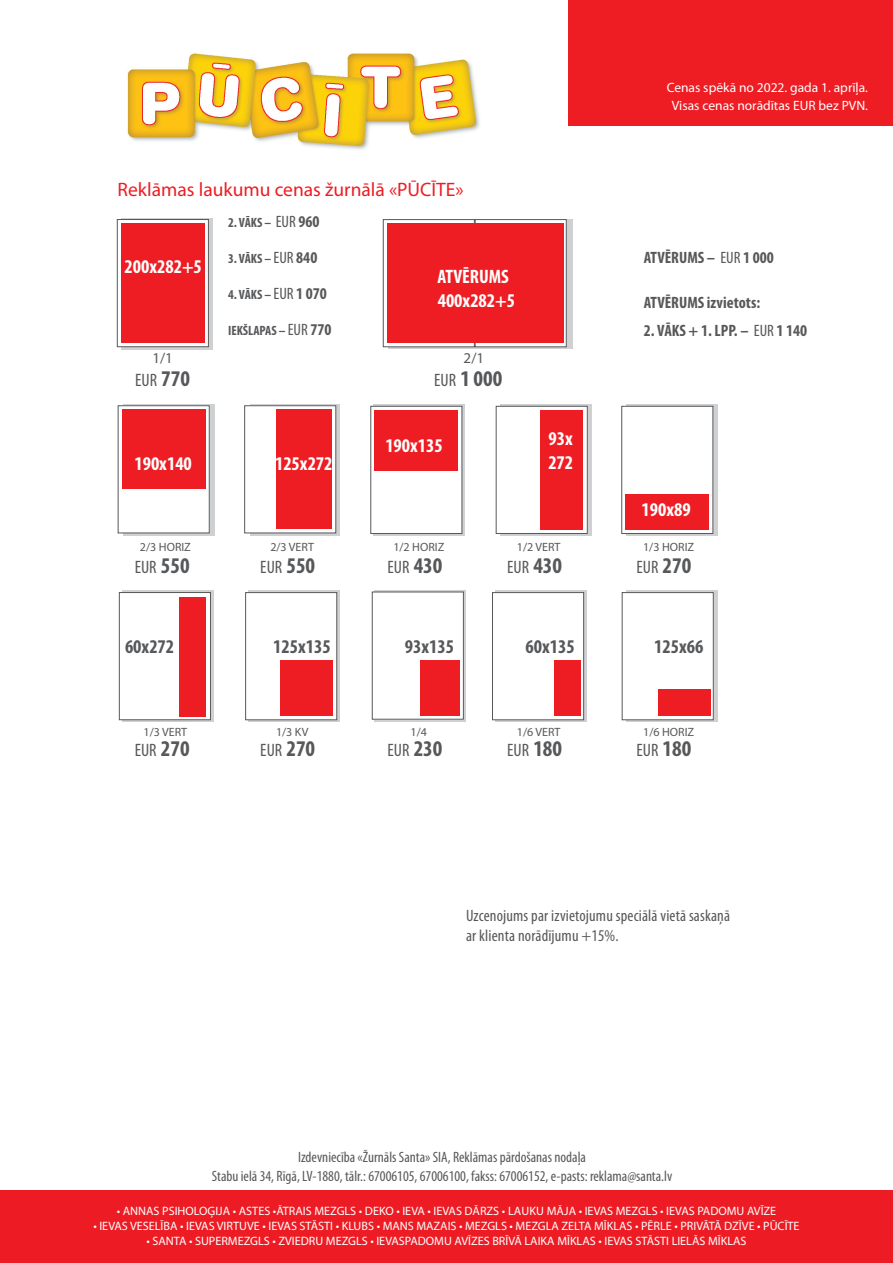
<style>
.page{position:relative;width:893px;height:1263px;background:#fff}
.page>*{position:absolute;margin:0;border:0;box-sizing:border-box;transform-origin:0 0}
.t1{font:700 condensed 22.5px "Myriad Pro";color:#57585a}
.t2{font:700 condensed 19.5px/24.2px "Myriad Pro";color:#fff}
.t3{font:19.5px "Myriad Pro";color:#ee1d23}
.t4{font:700 condensed 19.5px "Myriad Pro";color:#57585a}
.t5{font:condensed 18px "Myriad Pro";color:#57585a}
.t6{font:condensed 16.5px/19.8px "Myriad Pro";letter-spacing:.01em;color:#57585a}
.t7{font:700 condensed 16.5px "Myriad Pro";color:#57585a}
.t8{font:condensed 15px/19.5px "Myriad Pro";color:#57585a;text-align:center}
.t9{font:15px "Myriad Pro";color:#57585a}
.t10{font:13.5px/18px "Myriad Pro";color:#fff;text-align:center}
.t11{font:700 condensed 13.5px "Myriad Pro";color:#57585a}
.t12{font:12.9px/15px "Myriad Pro";letter-spacing:.01em;color:#fff;text-align:center}
.t13{font:12.15px "Myriad Pro";color:#fff}
.t14{font:12px "Myriad Pro";color:#57585a}
.s1{font-weight:400;font-size:16.5px}
.s2{font-size:16.5px}
.s3{font-weight:700;font-size:22.5px}
.s4{font-weight:400;font-size:18px}
.s5{font-weight:400}
</style>
<div class="page">
<div style="left:568px;top:0;width:325px;height:125px;background:#ee1d23"></div>
<div style="left:121px;top:218px;width:92px;height:131px;background:linear-gradient(to bottom,#cfd0d2,#cfd0d2)"></div>
<div style="left:117px;top:219px;width:91px;height:128px;background:#fff"></div>
<div style="left:117px;top:219px;width:92px;height:128px;border:1px solid #57585a"></div>
<div style="left:121px;top:223px;width:84px;height:120px;background:#ee1d23"></div>
<svg style="left:388px;top:219px;width:185px;height:130px"></svg>
<div style="left:383px;top:220px;width:91px;height:127px;background:#fff"></div>
<div style="left:383px;top:219px;width:92px;height:128px;border:1px solid #57585a"></div>
<div style="left:475px;top:220px;width:91px;height:127px;background:#fff"></div>
<div style="left:475px;top:219px;width:92px;height:128px;border:1px solid #57585a"></div>
<div style="left:387px;top:223px;width:177px;height:120px;background:#ee1d23"></div>
<div style="left:123px;top:404px;width:91px;height:132px;background:linear-gradient(to right,#cfd0d2,#cfd0d2)"></div>
<div style="left:118px;top:406px;width:91px;height:127px;background:#fff"></div>
<div style="left:118px;top:405px;width:92px;height:128px;border:1px solid #57585a"></div>
<div style="left:122px;top:409px;width:83px;height:80px;background:#ee1d23"></div>
<svg style="left:250px;top:404px;width:89px;height:132px"></svg>
<div style="left:245px;top:406px;width:91px;height:127px;background:#fff"></div>
<div style="left:244px;top:405px;width:92px;height:128px;border:1px solid #57585a"></div>
<div style="left:276px;top:409px;width:56px;height:120px;background:#ee1d23"></div>
<div style="left:373px;top:404px;width:92px;height:132px;background:linear-gradient(to right,#cdced0,#cdced0)"></div>
<div style="left:371px;top:406px;width:91px;height:127px;background:#fff"></div>
<div style="left:370px;top:406px;width:92px;height:128px;border:1px solid #57585a"></div>
<div style="left:375px;top:411px;width:83px;height:60px;background:#ee1d23"></div>
<div style="left:500px;top:404px;width:91px;height:132px;background:linear-gradient(to right,#cdced0,#cdced0)"></div>
<div style="left:496px;top:406px;width:91px;height:127px;background:#fff"></div>
<div style="left:496px;top:406px;width:92px;height:128px;border:1px solid #57585a"></div>
<div style="left:541px;top:410px;width:42px;height:119px;background:#ee1d23"></div>
<div style="left:626px;top:404px;width:92px;height:132px;background:linear-gradient(to right,#cdced0,#cdced0)"></div>
<div style="left:622px;top:406px;width:91px;height:127px;background:#fff"></div>
<div style="left:621px;top:406px;width:92px;height:128px;border:1px solid #57585a"></div>
<div style="left:625px;top:494px;width:84px;height:35px;background:#ee1d23"></div>
<div style="left:374px;top:590px;width:92px;height:131px;background:linear-gradient(to bottom,#cfd0d2,#cfd0d2)"></div>
<div style="left:372px;top:592px;width:91px;height:127px;background:#fff"></div>
<div style="left:372px;top:592px;width:92px;height:128px;border:1px solid #57585a"></div>
<svg style="left:626px;top:590px;width:92px;height:132px"></svg>
<div style="left:622px;top:593px;width:91px;height:127px;background:#fff"></div>
<div style="left:622px;top:592px;width:92px;height:128px;border:1px solid #57585a"></div>
<div style="left:658px;top:689px;width:52px;height:27px;background:#ee1d23"></div>
<svg style="left:495px;top:590px;width:92px;height:132px"></svg>
<div style="left:492px;top:593px;width:92px;height:127px;background:#fff"></div>
<div style="left:492px;top:592px;width:92px;height:128px;border:1px solid #57585a"></div>
<svg style="left:248px;top:590px;width:92px;height:132px"></svg>
<div style="left:246px;top:593px;width:91px;height:127px;background:#fff"></div>
<div style="left:245px;top:592px;width:92px;height:128px;border:1px solid #57585a"></div>
<div style="left:122px;top:591px;width:92px;height:131px;background:linear-gradient(to bottom,#cfd0d2,#cfd0d2)"></div>
<div style="left:119px;top:592px;width:91px;height:128px;background:#fff"></div>
<div style="left:119px;top:592px;width:92px;height:128px;border:1px solid #57585a"></div>
<div style="left:179px;top:597px;width:27px;height:119px;background:#ee1d23"></div>
<div style="left:420px;top:660px;width:40px;height:56px;background:#ee1d23"></div>
<div style="left:554px;top:660px;width:27px;height:56px;background:#ee1d23"></div>
<div style="left:280px;top:660px;width:53px;height:56px;background:#ee1d23"></div>
<img style="left:127px;top:53px;width:353px;height:97px">
<div style="left:0;top:1191px;width:893px;height:72px;background:#ed1c24"></div>
<p class="t3" style="left:117px;top:177px;width:348px">Reklāmas laukumu cenas žurnālā «PŪCĪTE»</p>
<p class="t2" style="left:124px;top:254px;width:79px">200x282+5</p>
<p class="t11" style="left:228px;top:214px;width:93px">2. VĀKS – <span class="s1">EUR</span> <span class="s2">960</span></p>
<p class="t11" style="left:228px;top:250px;width:91px">3. VĀKS – <span class="s1">EUR</span> <span class="s2">840</span></p>
<p class="t11" style="left:228px;top:286px;width:100px">4. VĀKS – <span class="s1">EUR</span> <span class="s2">1 070</span></p>
<p class="t11" style="left:228px;top:322px;width:105px">IEKŠLAPAS – <span class="s1">EUR</span> <span class="s2">770</span></p>
<p class="t2" style="left:437px;top:264px;width:79px">ATVĒRUMS<br>400x282+5</p>
<p class="t9" style="left:152px;top:349px;width:22px">1/1</p>
<p class="t9" style="left:464px;top:349px;width:22px">2/1</p>
<p class="t5" style="left:135px;top:369px;width:56px">EUR <span class="s3">770</span></p>
<p class="t2" style="left:134px;top:451px;width:59px">190x140</p>
<p class="t2" style="left:275px;top:450px;width:59px">125x272</p>
<p class="t1" style="left:434px;top:364px;width:70px"><span class="s4">EUR</span> 1 000</p>
<p class="t2" style="left:385px;top:433px;width:59px">190x135</p>
<p class="t2" style="left:548px;top:427px;width:26px;line-height:23.4px">93x<br>272</p>
<p class="t10" style="left:667px;top:79px;width:203px">Cenas spēkā no 2022. gada 1. aprīļa.<br>Visas cenas norādītas EUR bez PVN.</p>
<p class="t7" style="left:644px;top:247px;width:132px">ATVĒRUMS – <span class="s5">EUR</span> 1 000</p>
<p class="t7" style="left:644px;top:292px;width:118px">ATVĒRUMS izvietots:</p>
<p class="t7" style="left:644px;top:320px;width:165px">2. VĀKS + 1. LPP. – <span class="s5">EUR</span> 1 140</p>
<p class="t2" style="left:642px;top:497px;width:51px">190x89</p>
<p class="t14" style="left:140px;top:539px;width:53px">2/3 HORIZ</p>
<p class="t14" style="left:270px;top:539px;width:45px">2/3 VERT</p>
<p class="t14" style="left:393px;top:539px;width:53px">1/2 HORIZ</p>
<p class="t14" style="left:517px;top:539px;width:45px">1/2 VERT</p>
<p class="t14" style="left:643px;top:539px;width:53px">1/3 HORIZ</p>
<p class="t5" style="left:135px;top:556px;width:56px">EUR <span class="s3">550</span></p>
<p class="t5" style="left:260px;top:556px;width:56px">EUR <span class="s3">550</span></p>
<p class="t5" style="left:387px;top:556px;width:56px">EUR <span class="s3">430</span></p>
<p class="t5" style="left:507px;top:556px;width:56px">EUR <span class="s3">430</span></p>
<p class="t5" style="left:636px;top:556px;width:56px">EUR <span class="s3">270</span></p>
<p class="t4" style="left:125px;top:634px;width:51px">60x272</p>
<p class="t4" style="left:273px;top:634px;width:59px">125x135</p>
<p class="t4" style="left:405px;top:634px;width:51px">93x135</p>
<p class="t4" style="left:525px;top:634px;width:51px">60x135</p>
<p class="t4" style="left:654px;top:634px;width:51px">125x66</p>
<p class="t14" style="left:144px;top:724px;width:45px">1/3 VERT</p>
<p class="t14" style="left:276px;top:724px;width:34px">1/3 KV</p>
<p class="t14" style="left:411px;top:724px;width:18px">1/4</p>
<p class="t14" style="left:517px;top:724px;width:45px">1/6 VERT</p>
<p class="t14" style="left:643px;top:724px;width:53px">1/6 HORIZ</p>
<p class="t5" style="left:135px;top:739px;width:56px">EUR <span class="s3">270</span></p>
<p class="t5" style="left:260px;top:739px;width:56px">EUR <span class="s3">270</span></p>
<p class="t5" style="left:387px;top:739px;width:56px">EUR <span class="s3">230</span></p>
<p class="t5" style="left:507px;top:739px;width:56px">EUR <span class="s3">180</span></p>
<p class="t5" style="left:636px;top:739px;width:56px">EUR <span class="s3">180</span></p>
<p class="t6" style="left:466px;top:905px;width:266px">Uzcenojums par izvietojumu speciālā vietā saskaņā ar klienta norādījumu +15%.</p>
<p class="t8" style="left:212px;top:1147px;width:462px">Izdevniecība «Žurnāls Santa» SIA, Reklāmas pārdošanas nodaļa<br>Stabu ielā 34, Rīgā, LV-1880, tālr.: 67006105, 67006100, fakss: 67006152, e-pasts: reklama@santa.lv</p>
<p class="t12" style="left:93px;top:1202px;width:709px">• ANNAS PSIHOLOĢIJA • ASTES •ĀTRAIS MEZGLS • DEKO • EJ • IEVA • IEVAS DĀRZS • IEVAS MĀJA • IEVAS MEZGLS • IEVAS PADOMU<br>AVĪZE • IEVAS VESELĪBA • IEVAS VIRTUVE • IEVAS STĀSTI • KLUBS • MANS MAZAIS • MEZGLS • MEZGLA ZELTA MĪKLAS • PĒRLE • PRIVĀTĀ<br>DZĪVE • PŪCĪTE • SANTA • SUPERMEZGLS • ZVIEDRU MEZGLS</p>
<p class="t13" style="left:117px;top:1203px;width:661px">• ANNAS PSIHOLOĢIJA • ASTES •ĀTRAIS MEZGLS • DEKO • IEVA • IEVAS DĀRZS • LAUKU MĀJA • IEVAS MEZGLS • IEVAS PADOMU AVĪZE</p>
<p class="t13" style="left:93px;top:1218px;width:708px">• IEVAS VESELĪBA • IEVAS VIRTUVE • IEVAS STĀSTI • KLUBS • MANS MAZAIS • MEZGLS • MEZGLA ZELTA MĪKLAS • PĒRLE • PRIVĀTĀ DZĪVE • PŪCĪTE</p>
<p class="t13" style="left:146px;top:1233px;width:602px">• SANTA • SUPERMEZGLS • ZVIEDRU MEZGLS • IEVASPADOMU AVĪZES BRĪVĀ LAIKA MĪKLAS • IEVAS STĀSTI LIELĀS MĪKLAS</p>
</div>
